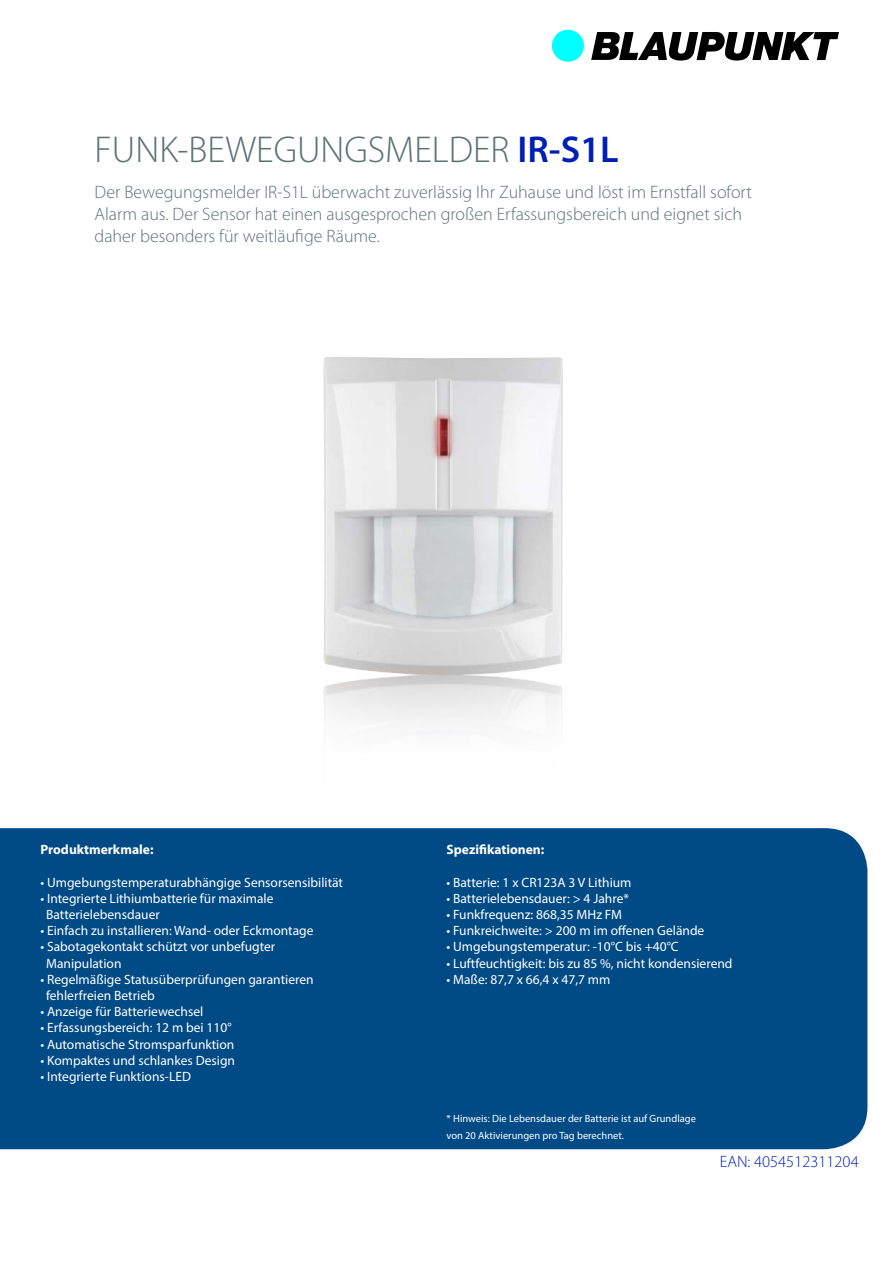
<style>
.page{position:relative;width:893px;height:1263px;background:#fff}
.page>*{position:absolute;margin:0;border:0;box-sizing:border-box;transform-origin:0 0}
.t1{font:300 37.5px "Myriad Pro";color:#597373}
.t2{font:300 18px/21.6px "Myriad Pro";color:#597373}
.t3{font:300 16.5px "Myriad Pro";color:#001fb3}
.t4{font:13.5px/16.2px "Myriad Pro";color:#fff}
.t5{font:700 13.5px "Myriad Pro";color:#fff}
.t6{font:10.5px/16.2px "Myriad Pro";color:#fff}
.s1{font-weight:600;color:#001fb3}
</style>
<div class="page">
<div style="left:0;top:828px;width:867px;height:321px;background:#004a86"></div>
<img style="left:323px;top:357px;width:240px;height:377px">
<div style="left:552px;top:30px;width:32px;height:32px;background:#0ff;border-radius:50%"></div>
<svg style="left:591px;top:32px;width:248px;height:29px"></svg>
<h1 class="t1" style="left:95px;top:135px;width:526px">FUNK-BEWEGUNGSMELDER <span class="s1">IR-S1L</span></h1>
<h2 class="t2" style="left:95px;top:183px;width:659px">Der Bewegungsmelder IR-S1L überwacht zuverlässig Ihr Zuhause und löst im Ernstfall sofort<br>Alarm aus. Der Sensor hat einen ausgesprochen großen Erfassungsbereich und eignet sich daher besonders für weitläufige Räume.</h2>
<p class="t5" style="left:40px;top:844px;width:115px">Produktmerkmale:</p>
<p class="t4" style="left:40px;top:875px;width:304px">• Umgebungstemperaturabhängige Sensorsensibilität</p>
<p class="t4" style="left:46px;top:891px;width:229px;text-indent:-6px">• Integrierte Lithiumbatterie für maximale<br>Batterielebensdauer</p>
<p class="t4" style="left:40px;top:924px;width:275px">• Einfach zu installieren: Wand- oder Eckmontage</p>
<p class="t4" style="left:46px;top:940px;width:231px;text-indent:-6px">• Sabotagekontakt schützt vor unbefugter<br>Manipulation</p>
<p class="t4" style="left:46px;top:972px;width:269px;text-indent:-6px">• Regelmäßige Statusüberprüfungen garantieren fehlerfreien Betrieb</p>
<p class="t4" style="left:40px;top:1005px;width:164px">• Anzeige für Batteriewechsel</p>
<p class="t4" style="left:40px;top:1021px;width:193px">• Erfassungsbereich: 12 m bei 110°</p>
<p class="t4" style="left:40px;top:1037px;width:195px">• Automatische Stromsparfunktion</p>
<p class="t4" style="left:40px;top:1053px;width:196px">• Kompaktes und schlankes Design</p>
<p class="t4" style="left:40px;top:1069px;width:152px">• Integrierte Funktions-LED</p>
<p class="t5" style="left:446px;top:844px;width:99px">Spezifikationen:</p>
<p class="t4" style="left:446px;top:875px;width:187px">• Batterie: 1 x CR123A 3 V Lithium</p>
<p class="t4" style="left:446px;top:891px;width:184px">• Batterielebensdauer: &gt; 4 Jahre*</p>
<p class="t4" style="left:446px;top:907px;width:177px">• Funkfrequenz: 868,35 MHz FM</p>
<p class="t4" style="left:446px;top:924px;width:259px">• Funkreichweite: &gt; 200 m im offenen Gelände</p>
<p class="t4" style="left:446px;top:940px;width:234px">• Umgebungstemperatur: -10°C bis +40°C</p>
<p class="t4" style="left:446px;top:956px;width:288px">• Luftfeuchtigkeit: bis zu 85 %, nicht kondensierend</p>
<p class="t4" style="left:446px;top:972px;width:165px">• Maße: 87,7 x 66,4 x 47,7 mm</p>
<p class="t6" style="left:446px;top:1112px;width:251px">* Hinweis: Die Lebensdauer der Batterie ist auf Grundlage von 20 Aktivierungen pro Tag berechnet.</p>
<p class="t3" style="left:720px;top:1155px;width:141px">EAN: 4054512311204</p>
</div>
